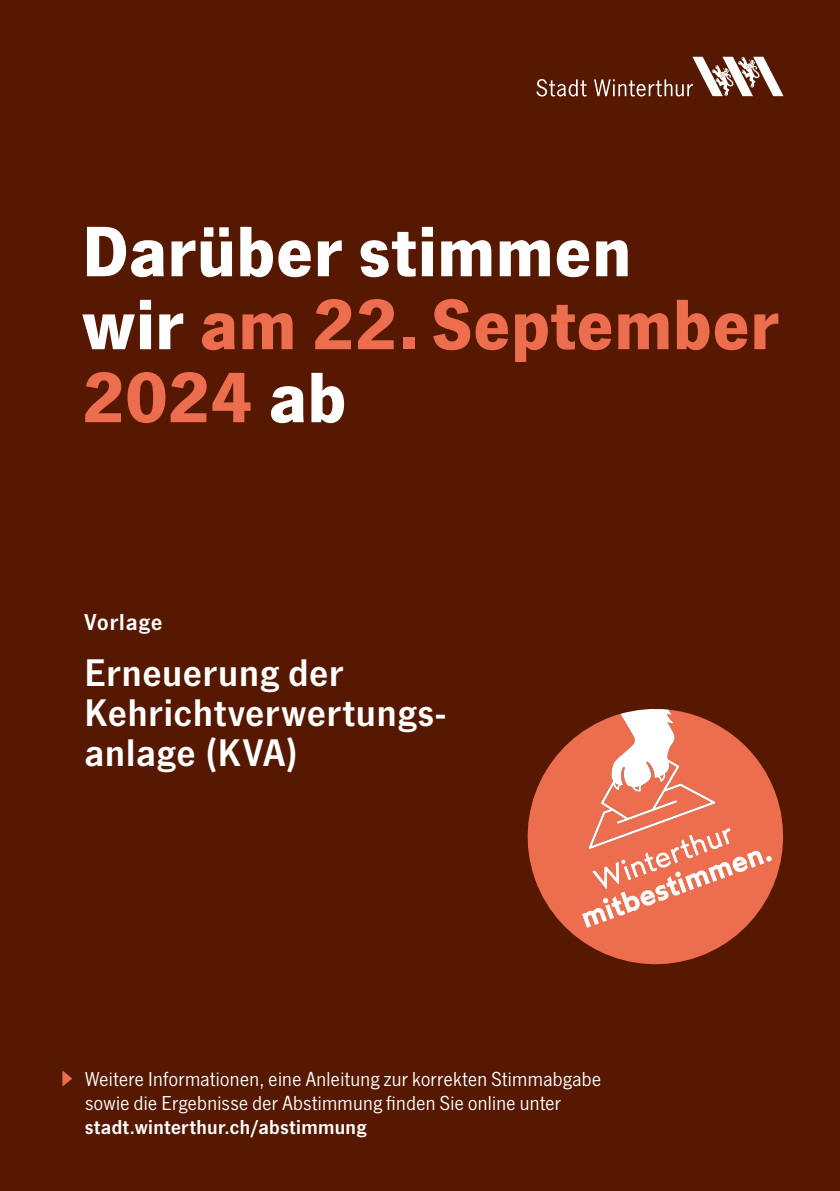
<style>
.page{position:relative;width:840px;height:1191px;background:#fff}
.page>*{position:absolute;margin:0;border:0;box-sizing:border-box;transform-origin:0 0}
.t1{font:700 74px/73px "News Got";letter-spacing:.01em;color:#fff}
.t2{font:40px/40px "News Got Dem";letter-spacing:.025em;color:#fff}
.t3{font:24px "News Got Dem";letter-spacing:.04em;color:#fff}
.t4{font:21px/24px "News Got";letter-spacing:.015em;color:#fff}
.t5{font:21px "News Got Dem";letter-spacing:.02em;color:#fff}
.s1{color:#ed6d4f}
</style>
<div class="page">
<div style="left:0;top:0;width:839px;height:1191px;background:#561800"></div>
<svg style="left:536px;top:57px;width:247px;height:39px"></svg>
<svg style="left:527px;top:732px;width:257px;height:233px;fill:#ed6d4f"></svg>
<svg style="left:582px;top:709px;width:189px;height:218px"></svg>
<svg style="left:62px;top:1071px;width:10px;height:15px"></svg>
<h1 class="t1" style="left:82px;top:215px;width:697px">Darüber stimmen<br>wir <span class="s1">am 22. September<br>2024</span> ab</h1>
<p class="t3" style="left:84px;top:608px;width:79px">Vorlage</p>
<h2 class="t2" style="left:84px;top:653px;width:362px">Erneuerung der<br>Kehrichtverwertungs&shy;anlage (KVA)</h2>
<p class="t4" style="left:85px;top:1067px;width:517px">Weitere Informationen, eine Anleitung zur korrekten Stimmabgabe sowie die Ergebnisse der Abstimmung finden Sie online unter</p>
<p class="t5" style="left:85px;top:1115px;width:283px">stadt.winterthur.ch/abstimmung</p>
</div>
